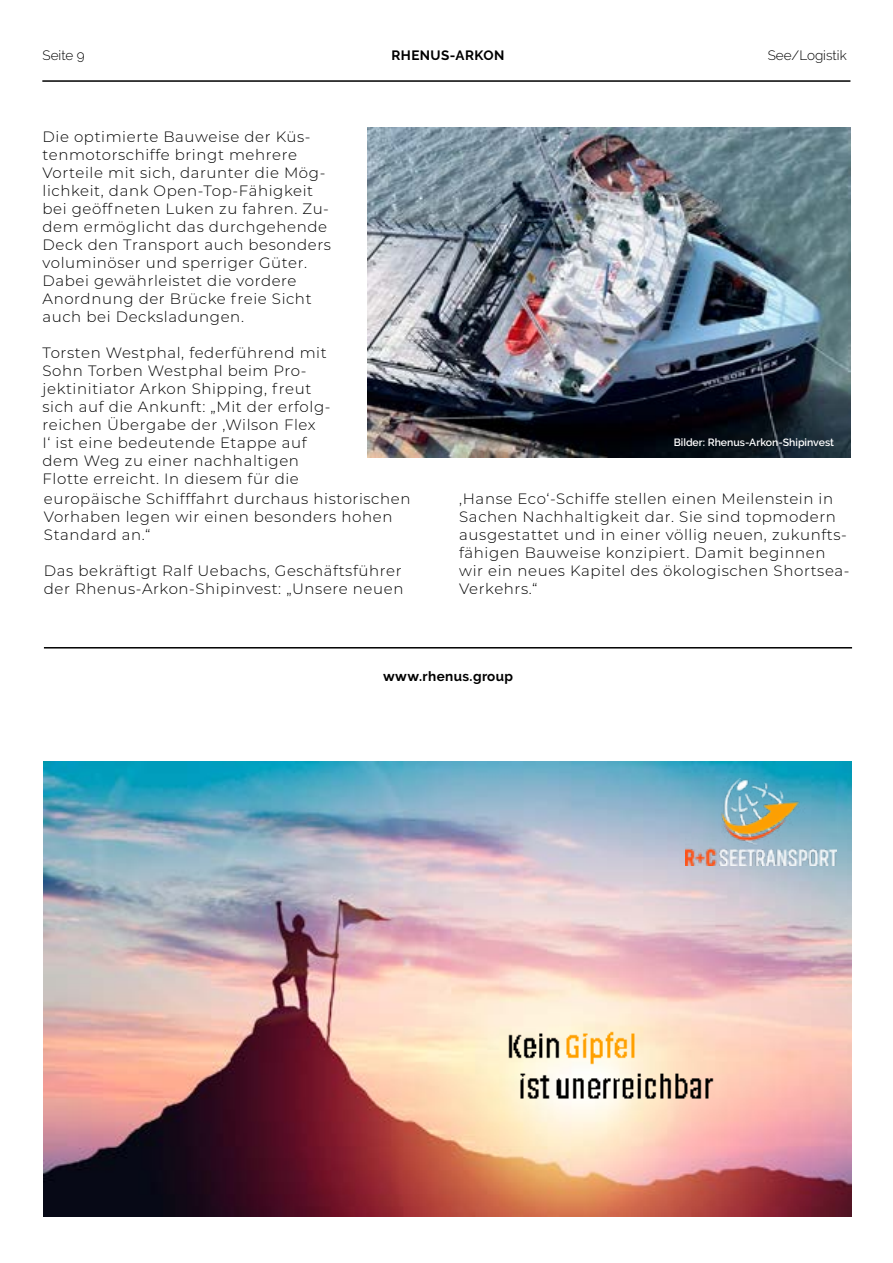
<style>
.page{position:relative;width:893px;height:1263px;background:#fff}
.page>*{position:absolute;margin:0;border:0;box-sizing:border-box;transform-origin:0 0}
.t1{font:300 15px/18px "Montserrat";letter-spacing:.04em;color:#000}
.t2{font:700 13.5px "Raleway";letter-spacing:.03em;color:#000}
.t3{font:300 13.5px "Raleway";color:#000}
.t4{font:600 10.5px "Raleway";color:#fff}
</style>
<div class="page">
<hr style="left:42px;top:80px;width:808px;height:2px;background:#000">
<hr style="left:44px;top:647px;width:808px;height:1px;background:#000">
<img style="left:368px;top:128px;width:482px;height:329px">
<img style="left:44px;top:762px;width:808px;height:454px">
<img style="left:685px;top:778px;width:151px;height:88px">
<img style="left:506px;top:1029px;width:59px;height:41px">
<img style="left:565px;top:1029px;width:82px;height:41px">
<img style="left:520px;top:1070px;width:205px;height:40px">
<p class="t3" style="left:43px;top:48px;width:44px">Seite 9</p>
<p class="t3" style="left:768px;top:47px;width:80px">See/Logistik</p>
<p class="t2" style="left:391px;top:47px;width:114px">RHENUS-ARKON</p>
<p class="t1" style="left:43px;top:127px;width:290px">Die optimierte Bauweise der Küs&shy;tenmotorschiffe bringt mehrere Vorteile mit sich, darunter die Mög&shy;lichkeit, dank Open-Top-Fähigkeit bei geöffneten Luken zu fahren. Zu&shy;dem ermöglicht das durchgehende Deck den Transport auch besonders voluminöser und sperriger Güter.<br>Dabei gewährleistet die vordere Anordnung der Brücke freie Sicht auch bei Decksladungen.</p>
<p class="t1" style="left:43px;top:343px;width:290px">Torsten Westphal, federführend mit Sohn Torben Westphal beim Pro&shy;jektinitiator Arkon Shipping, freut sich auf die Ankunft: „Mit der erfolg&shy;reichen Übergabe der ‚Wilson Flex<br>I‘ ist eine bedeutende Etappe auf dem Weg zu einer nachhaltigen Flotte erreicht. In diesem für die</p>
<p class="t1" style="left:44px;top:489px;width:368px">europäische Schifffahrt durchaus historischen<br>Vorhaben legen wir einen besonders hohen<br>Standard an.“</p>
<p class="t1" style="left:44px;top:561px;width:361px">Das bekräftigt Ralf Uebachs, Geschäftsführer der Rhenus-Arkon-Shipinvest: „Unsere neuen</p>
<p class="t4" style="left:674px;top:437px;width:162px">Bilder: Rhenus-Arkon-Shipinvest</p>
<p class="t1" style="left:459px;top:489px;width:392px">‚Hanse Eco‘-Schiffe stellen einen Meilenstein in Sachen Nachhaltigkeit dar. Sie sind topmodern ausgestattet und in einer völlig neuen, zukunfts&shy;fähigen Bauweise konzipiert. Damit beginnen wir ein neues Kapitel des ökologischen Shortsea-Verkehrs.“</p>
<p class="t2" style="left:383px;top:669px;width:132px">www.rhenus.group</p>
</div>
